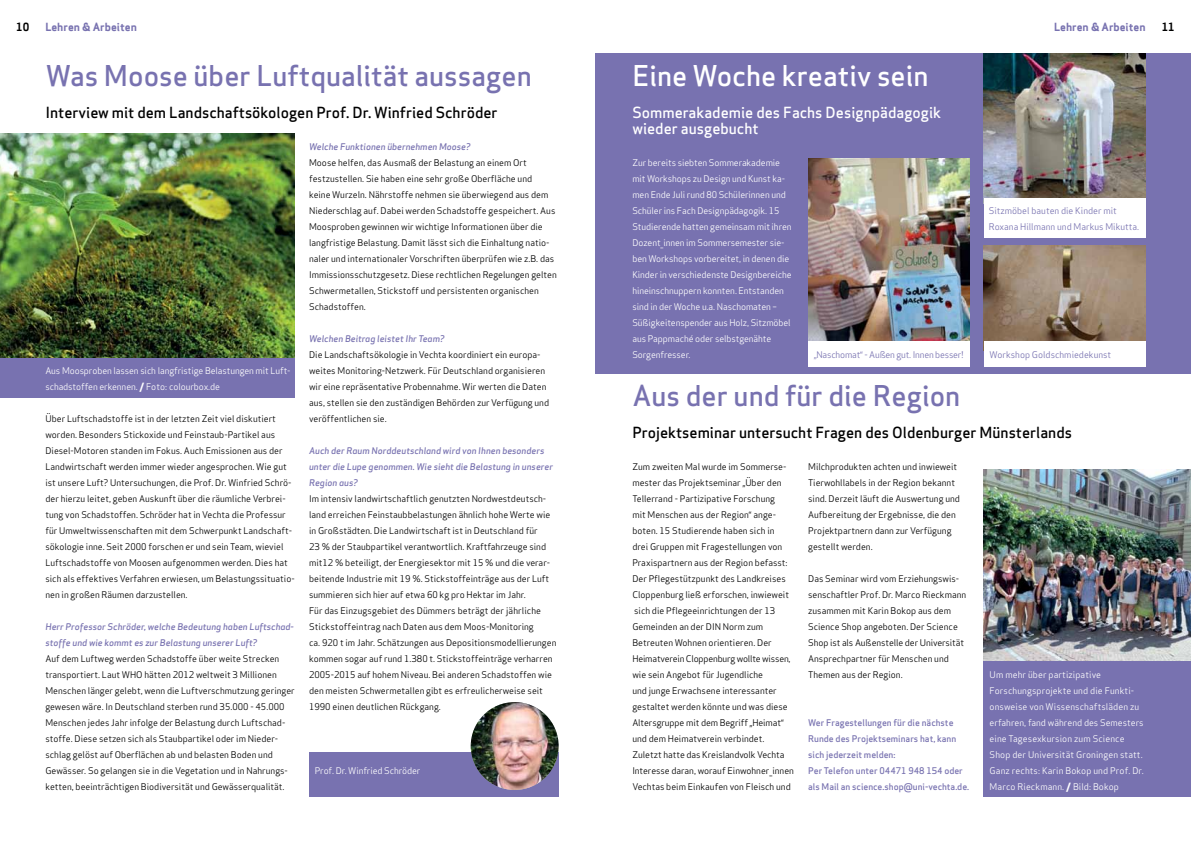
<style>
.page{position:relative;width:1191px;height:842px;background:#fff}
.page>*{position:absolute;margin:0;border:0;box-sizing:border-box;transform-origin:0 0}
.t1{font:500 28px "Apex Sans";color:#7872b0}
.t2{font:500 28px "Apex Sans";color:#fff}
.t3{font:500 15px "Apex Sans";color:#000}
.t4{font:500 15px/16px "Apex Sans";color:#fff}
.t5{font:700 11px "Apex Sans";color:#7872b0}
.t6{font:700 11px "Apex Sans";color:#000}
.t7{font:9px/16px "Apex Sans";color:#000}
.t8{font:9px/16px "Apex Sans";letter-spacing:-.01em;color:#fff}
.t9{font:italic 500 9px/16px "Apex Sans";color:#7872b0}
.t10{font:9px/16px "Apex Sans";letter-spacing:.01em;color:#fff}
.t11{font:500 9px/16px "Apex Sans";color:#7872b0}
.t12{font:9px/16px "Apex Sans";color:#7872b0}
.t13{font:9px "Apex Sans";letter-spacing:-.02em;color:#7872b0}
.s1{font-weight:800}
</style>
<div class="page">
<div style="left:595px;top:54px;width:596px;height:320px;background:#7872b0"></div>
<img style="left:0;top:134px;width:295px;height:224px">
<div style="left:0;top:358px;width:295px;height:39px;background:#7872b0"></div>
<div style="left:309px;top:752px;width:249px;height:45px;background:#7872b0"></div>
<img style="left:471px;top:702px;width:87px;height:88px;border-radius:44px">
<img style="left:984px;top:470px;width:207px;height:191px">
<div style="left:984px;top:661px;width:207px;height:136px;background:#7872b0"></div>
<img style="left:808px;top:159px;width:161px;height:183px">
<div style="left:808px;top:342px;width:161px;height:25px;background:#fff"></div>
<img style="left:984px;top:246px;width:161px;height:96px">
<div style="left:984px;top:342px;width:161px;height:25px;background:#fff"></div>
<img style="left:984px;top:54px;width:161px;height:144px">
<div style="left:984px;top:198px;width:161px;height:40px;background:#fff"></div>
<p class="t6" style="left:16px;top:20px;width:15px">10</p>
<p class="t5" style="left:45px;top:20px;width:93px">Lehren &amp; Arbeiten</p>
<p class="t5" style="left:1054px;top:20px;width:93px">Lehren &amp; Arbeiten</p>
<p class="t6" style="left:1161px;top:20px;width:15px">11</p>
<h1 class="t1" style="left:46px;top:51px;width:487px">Was Moose über Luftqualität aussagen</h1>
<h2 class="t3" style="left:45px;top:99px;width:454px">Interview mit dem Landschaftsökologen Prof. Dr. Winfried Schröder</h2>
<p class="t9" style="left:309px;top:137px;width:163px">Welche Funktionen übernehmen Moose?</p>
<p class="t7" style="left:309px;top:154px;width:249px">Moose helfen, das Ausmaß der Belastung an einem Ort festzustellen. Sie haben eine sehr große Oberfläche und<br>keine Wurzeln. Nährstoffe nehmen sie überwiegend aus dem Niederschlag auf. Dabei werden Schadstoffe gespeichert. Aus Moosproben gewinnen wir wichtige Informationen über die langfristige Belastung. Damit lässt sich die Einhaltung natio&shy;naler und internationaler Vorschriften überprüfen wie z.B. das Immissionsschutzgesetz. Diese rechtlichen Regelungen gelten Schwermetallen, Stickstoff und persistenten organischen Schadstoffen.</p>
<p class="t9" style="left:309px;top:329px;width:137px">Welchen Beitrag leistet Ihr Team?</p>
<p class="t7" style="left:309px;top:346px;width:241px">Die Landschaftsökologie in Vechta koordiniert ein europa&shy;weites Monitoring-Netzwerk. Für Deutschland organisieren wir eine repräsentative Probennahme. Wir werten die Daten aus, stellen sie den zuständigen Behörden zur Verfügung und veröffentlichen sie.</p>
<p class="t9" style="left:309px;top:441px;width:245px">Auch der Raum Norddeutschland wird von Ihnen besonders unter die Lupe genommen. Wie sieht die Belastung in unserer<br>Region aus?</p>
<p class="t7" style="left:309px;top:490px;width:249px">Im intensiv landwirtschaftlich genutzten Nordwestdeutsch&shy;land erreichen Feinstaubbelastungen ähnlich hohe Werte wie in Großstädten. Die Landwirtschaft ist in Deutschland für<br>23 % der Staubpartikel verantwortlich. Kraftfahrzeuge sind mit12 % beteiligt, der Energiesektor mit 15 % und die verar&shy;beitende Industrie mit 19 %. Stickstoffeinträge aus der Luft summieren sich hier auf etwa 60 kg pro Hektar im Jahr.<br>Für das Einzugsgebiet des Dümmers beträgt der jährliche Stickstoffeintrag nach Daten aus dem Moos-Monitoring<br>ca. 920 t im Jahr. Schätzungen aus Depositionsmodellierungen kommen sogar auf rund 1.380 t. Stickstoffeinträge verharren 2005-2015 auf hohem Niveau. Bei anderen Schadstoffen wie den meisten Schwermetallen gibt es erfreulicherweise seit 1990 einen deutlichen Rückgang.</p>
<p class="t8" style="left:45px;top:362px;width:247px">Aus Moosproben lassen sich langfristige Belastungen mit Luft&shy;schadstoffen erkennen. <span class="s1">/</span> Foto: colourbox.de</p>
<p class="t7" style="left:45px;top:410px;width:251px">Über Luftschadstoffe ist in der letzten Zeit viel diskutiert worden. Besonders Stickoxide und Feinstaub-Partikel aus Diesel-Motoren standen im Fokus. Auch Emissionen aus der Landwirtschaft werden immer wieder angesprochen. Wie gut ist unsere Luft? Untersuchungen, die Prof. Dr. Winfried Schrö&shy;der hierzu leitet, geben Auskunft über die räumliche Verbrei&shy;tung von Schadstoffen. Schröder hat in Vechta die Professur für Umweltwissenschaften mit dem Schwerpunkt Landschaft&shy;sökologie inne. Seit 2000 forschen er und sein Team, wieviel Luftschadstoffe von Moosen aufgenommen werden. Dies hat sich als effektives Verfahren erwiesen, um Belastungssituatio&shy;nen in großen Räumen darzustellen.</p>
<p class="t9" style="left:45px;top:617px;width:250px">Herr Professor Schröder, welche Bedeutung haben Luftschad&shy;stoffe und wie kommt es zur Belastung unserer Luft?</p>
<p class="t7" style="left:45px;top:650px;width:251px">Auf dem Luftweg werden Schadstoffe über weite Strecken transportiert. Laut WHO hätten 2012 weltweit 3 Millionen Menschen länger gelebt, wenn die Luftverschmutzung geringer gewesen wäre. In Deutschland sterben rund 35.000 - 45.000<br>Menschen jedes Jahr infolge der Belastung durch Luftschad&shy;stoffe. Diese setzen sich als Staubpartikel oder im Nieder&shy;schlag gelöst auf Oberflächen ab und belasten Boden und Gewässer. So gelangen sie in die Vegetation und in Nahrungs&shy;ketten, beeinträchtigen Biodiversität und Gewässerqualität.</p>
<p class="t8" style="left:315px;top:762px;width:107px">Prof. Dr. Winfried Schröder</p>
<h1 class="t2" style="left:632px;top:51px;width:297px">Eine Woche kreativ sein</h1>
<h2 class="t4" style="left:632px;top:102px;width:310px">Sommerakademie des Fachs Designpädagogik wieder ausgebucht</h2>
<p class="t8" style="left:632px;top:154px;width:161px">Zur bereits siebten Sommerakademie mit Workshops zu Design und Kunst ka&shy;men Ende Juli rund 80 Schülerinnen und Schüler ins Fach Designpädagogik. 15<br>Studierende hatten gemeinsam mit ihren Dozent_innen im Sommersemester sie&shy;ben Workshops vorbereitet, in denen die Kinder in verschiedenste Designbereiche hineinschnuppern konnten. Entstanden sind in der Woche u.a. Naschomaten – Süßigkeitenspender aus Holz, Sitzmöbel aus Pappmaché oder selbstgenähte Sorgenfresser.</p>
<p class="t12" style="left:988px;top:202px;width:152px">Sitzmöbel bauten die Kinder mit<br>Roxana Hillmann und Markus Mikutta.</p>
<p class="t13" style="left:814px;top:347px;width:151px">„Naschomat“ - Außen gut. Innen besser!</p>
<p class="t12" style="left:989px;top:346px;width:123px">Workshop Goldschmiedekunst</p>
<h1 class="t1" style="left:632px;top:371px;width:329px">Aus der und für die Region</h1>
<h2 class="t3" style="left:632px;top:419px;width:441px">Projektseminar untersucht Fragen des Oldenburger Münsterlands</h2>
<p class="t7" style="left:632px;top:458px;width:163px">Zum zweiten Mal wurde im Sommerse&shy;mester das Projektseminar „Über den Tellerrand - Partizipative Forschung<br>mit Menschen aus der Region“ ange&shy;boten. 15 Studierende haben sich in<br>drei Gruppen mit Fragestellungen von Praxispartnern aus der Region befasst:<br>Der Pflegestützpunkt des Landkreises Cloppenburg ließ erforschen, inwieweit sich die Pflegeeinrichtungen der 13<br>Gemeinden an der DIN Norm zum Betreuten Wohnen orientieren. Der Heimatverein Cloppenburg wollte wissen, wie sein Angebot für Jugendliche<br>und junge Erwachsene interessanter gestaltet werden könnte und was diese Altersgruppe mit dem Begriff „Heimat“ und dem Heimatverein verbindet.<br>Zuletzt hatte das Kreislandvolk Vechta Interesse daran, worauf Einwohner_innen Vechtas beim Einkaufen von Fleisch und</p>
<p class="t7" style="left:808px;top:458px;width:153px">Milchprodukten achten und inwieweit Tierwohllabels in der Region bekannt sind. Derzeit läuft die Auswertung und Aufbereitung der Ergebnisse, die den Projektpartnern dann zur Verfügung gestellt werden.</p>
<p class="t7" style="left:808px;top:570px;width:160px">Das Seminar wird vom Erziehungswis&shy;senschaftler Prof. Dr. Marco Rieckmann zusammen mit Karin Bokop aus dem Science Shop angeboten. Der Science Shop ist als Außenstelle der Universität Ansprechpartner für Menschen und Themen aus der Region.</p>
<p class="t11" style="left:808px;top:713px;width:162px">Wer Fragestellungen für die nächste Runde des Projektseminars hat, kann sich jederzeit melden:<br>Per Telefon unter 04471 948 154 oder als Mail an science.shop@uni-vechta.de.</p>
<p class="t10" style="left:989px;top:666px;width:156px">Um mehr über partizipative Forschungsprojekte und die Funkti&shy;onsweise von Wissenschaftsläden zu erfahren, fand während des Semesters eine Tagesexkursion zum Science Shop der Universität Groningen statt.<br>Ganz rechts: Karin Bokop und Prof. Dr.<br>Marco Rieckmann. <span class="s1">/</span> Bild: Bokop</p>
</div>
